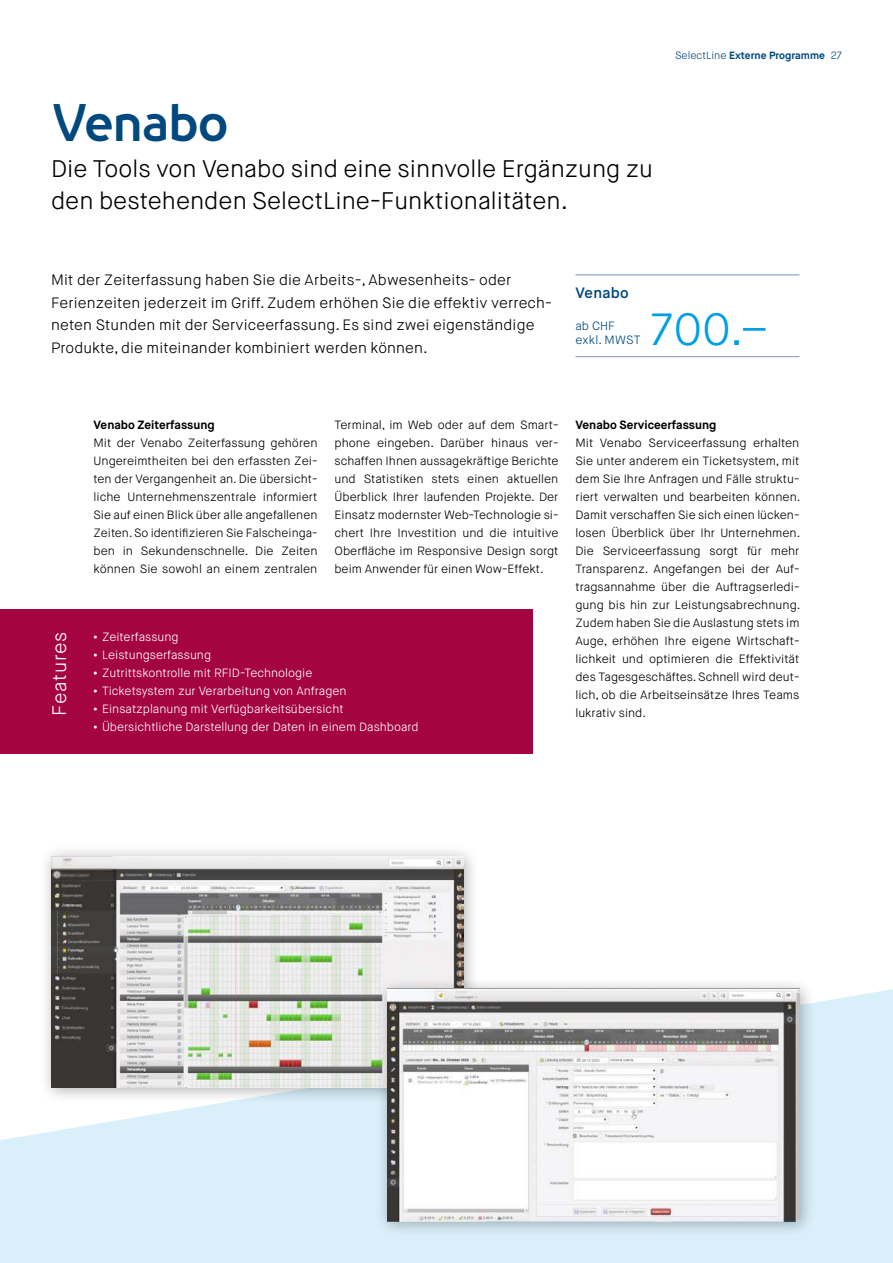
<style>
.page{position:relative;width:893px;height:1263px;background:#fff}
.page>*{position:absolute;margin:0;border:0;box-sizing:border-box;transform-origin:0 0}
.t1{font:700 48px "Nevo";letter-spacing:-.01em;color:#00497f}
.t2{font:300 45px "Maison Neue";color:#009fe3}
.t3{font:300 24px/31.5px "Maison Neue";color:#000}
.t4{font:300 19.5px "Maison Neue";letter-spacing:.04em;color:#fff}
.t5{font:300 15px/22.5px "Maison Neue";letter-spacing:.01em;color:#000}
.t6{font:600 15px "Maison Neue";letter-spacing:.02em;color:#00497f}
.t7{font:300 12px/18px "Maison Neue";color:#000;text-align:justify}
.t8{font:300 12px "Maison Neue";color:#fff}
.t9{font:700 12px "Maison Neue";color:#000}
.t10{font:300 12px/13.5px "Maison Neue";letter-spacing:.01em;color:#00497f}
.t11{font:700 10.5px "Maison Neue";color:#00497f}
.t12{font:300 10.5px "Maison Neue";color:#00497f}
.s1{font-weight:300}
.s2{font-weight:700}
</style>
<div class="page">
<div style="left:0;top:609px;width:533px;height:144px;background:#a40441"></div>
<hr style="left:575px;top:275px;width:224px;height:1px;background:#7895bc">
<hr style="left:575px;top:356px;width:224px;height:1px;background:#7895bc">
<svg style="left:0;top:989px;width:893px;height:274px;background:#dcf1fa"></svg>
<div style="left:39px;top:844px;width:441px;height:260px;background:#000;opacity:.3"></div>
<img style="left:51px;top:856px;width:412px;height:232px">
<div style="left:375px;top:977px;width:441px;height:260px;background:#000;opacity:.3"></div>
<img style="left:387px;top:989px;width:412px;height:232px">
<h1 class="t1" style="left:51px;top:94px;width:179px">Venabo</h1>
<h3 class="t3" style="left:51px;top:153px;width:603px">Die Tools von Venabo sind eine sinnvolle Ergänzung zu den bestehenden SelectLine-Funktionalitäten.</h3>
<p class="t11" style="left:675px;top:49px;width:151px"><span class="s1">SelectLine</span> Externe Programme</p>
<p class="t12" style="left:831px;top:49px;width:13px">27</p>
<p class="t5" style="left:51px;top:269px;width:502px">Mit der Zeiterfassung haben Sie die Arbeits-, Abwesenheits- oder Ferienzeiten jederzeit im Griff. Zudem erhöhen Sie die effektiv verrech&shy;neten Stunden mit der Serviceerfassung. Es sind zwei eigenständige Produkte, die miteinander kombiniert werden können.</p>
<p class="t6" style="left:575px;top:284px;width:55px">Venabo</p>
<p class="t10" style="left:575px;top:319px;width:67px">ab CHF exkl. MWST</p>
<h2 class="t2" style="left:651px;top:301px;width:119px">700.–</h2>
<h3 class="t4" style="left:47px;top:716px;width:86px;rotate:-90deg">Features</h3>
<p class="t9" style="left:94px;top:417px;width:123px">Venabo Zeiterfassung</p>
<p class="t7" style="left:94px;top:434px;width:225px">Mit der Venabo Zeiterfassung gehören Ungereimtheiten bei den erfassten Zei&shy;ten der Vergangenheit an. Die übersicht&shy;liche Unternehmenszentrale informiert Sie auf einen Blick über alle angefallenen Zeiten. So identifizieren Sie Falscheinga&shy;ben in Sekundenschnelle. Die Zeiten können Sie sowohl an einem zentralen</p>
<p class="t7" style="left:334px;top:416px;width:225px">Terminal, im Web oder auf dem Smart&shy;phone eingeben. Darüber hinaus ver&shy;schaffen Ihnen aussagekräftige Berichte und Statistiken stets einen aktuellen Überblick Ihrer laufenden Projekte. Der Einsatz modernster Web-Technologie si&shy;chert Ihre Investition und die intuitive Oberfläche im Responsive Design sorgt beim Anwender für einen Wow-Effekt.</p>
<p class="t9" style="left:575px;top:417px;width:142px">Venabo Serviceerfassung</p>
<p class="t7" style="left:575px;top:434px;width:227px">Mit Venabo Serviceerfassung erhalten Sie unter anderem ein Ticketsystem, mit dem Sie Ihre Anfragen und Fälle struktu&shy;riert verwalten und bearbeiten können.<br>Damit verschaffen Sie sich einen lücken&shy;losen Überblick über Ihr Unternehmen.<br>Die Serviceerfassung sorgt für mehr Transparenz. Angefangen bei der Auf&shy;tragsannahme über die Auftragserledi&shy;gung bis hin zur Leistungsabrechnung.<br>Zudem haben Sie die Auslastung stets im Auge, erhöhen Ihre eigene Wirtschaft&shy;lichkeit und optimieren die Effektivität des Tagesgeschäftes. Schnell wird deut&shy;lich, ob die Arbeitseinsätze Ihres Teams lukrativ sind.</p>
<p class="t8" style="left:94px;top:629px;width:87px"><span class="s2">•</span> Zeiterfassung</p>
<p class="t8" style="left:94px;top:647px;width:119px"><span class="s2">•</span> Leistungserfassung</p>
<p class="t8" style="left:94px;top:665px;width:220px"><span class="s2">•</span> Zutrittskontrolle mit RFID-Technologie</p>
<p class="t8" style="left:94px;top:683px;width:255px"><span class="s2">•</span> Ticketsystem zur Verarbeitung von Anfragen</p>
<p class="t8" style="left:94px;top:701px;width:252px"><span class="s2">•</span> Einsatzplanung mit Verfügbarkeitsübersicht</p>
<p class="t8" style="left:94px;top:719px;width:327px"><span class="s2">•</span> Übersichtliche Darstellung der Daten in einem Dashboard</p>
</div>
